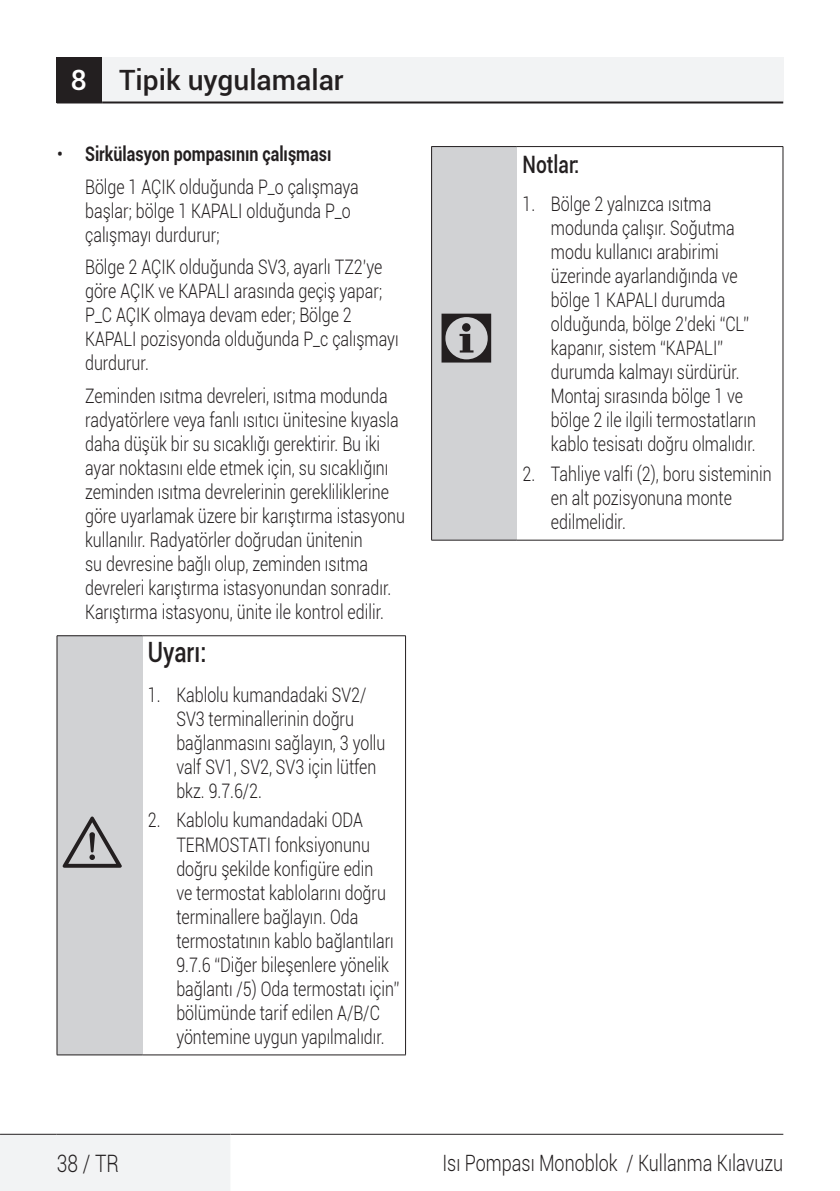
<style>
.page{position:relative;width:840px;height:1191px;background:#fff}
.page>*{position:absolute;margin:0;border:0;box-sizing:border-box;transform-origin:0 0}
.t1{font:72px "ZIWARNUN";color:#231f20}
.t2{font:64px "ZIWARNUN";color:#231f20}
.t3{font:500 28px "Roboto";color:#231f20}
.t4{font:500 28px "Roboto";color:#231f20;scale:.8 1}
.t5{font:500 24px "Roboto";color:#231f20;scale:.8 1}
.t6{font:300 24px "Roboto";color:#231f20;scale:.8 1}
.t7{font:300 22.4px "Roboto";color:#231f20;scale:.8 1}
.t8{font:300 20px/24px "Roboto";color:#231f20;scale:.8 1}
.t9{font:300 20px/32.4px "Roboto";color:#231f20}
.s1{color:#fff}
.s2{font-weight:700}
</style>
<div class="page">
<div style="left:57px;top:57px;width:45px;height:45px;background:#231f20"></div>
<div style="left:102px;top:57px;width:680px;height:45px;background:#f2f3f4"></div>
<hr style="left:57px;top:101px;width:45px;height:2px;background:#231f20">
<hr style="left:102px;top:101px;width:680px;height:2px;background:#231f20">
<div style="left:0;top:1134px;width:230px;height:57px;background:#f2f3f4"></div>
<hr style="left:0;top:1133px;width:57px;height:1px;background:#231f20">
<hr style="left:57px;top:1133px;width:173px;height:1px;background:#231f20">
<hr style="left:230px;top:1133px;width:552px;height:1px;background:#231f20">
<div style="left:57px;top:636px;width:85px;height:419px;background:#d1d2d4"></div>
<hr style="left:57px;top:635px;width:85px;height:1px;background:#231f20">
<hr style="left:142px;top:635px;width:263px;height:1px;background:#231f20">
<hr style="left:405px;top:636px;width:1px;height:418px;background:#231f20">
<hr style="left:57px;top:1054px;width:85px;height:1px;background:#231f20">
<hr style="left:142px;top:1054px;width:263px;height:1px;background:#231f20">
<hr style="left:57px;top:636px;width:1px;height:418px;background:#231f20">
<div style="left:431px;top:147px;width:85px;height:393px;background:#d1d2d4"></div>
<hr style="left:431px;top:146px;width:85px;height:1px;background:#231f20">
<hr style="left:431px;top:147px;width:1px;height:393px;background:#231f20">
<hr style="left:516px;top:146px;width:266px;height:1px;background:#231f20">
<hr style="left:782px;top:147px;width:1px;height:393px;background:#231f20">
<hr style="left:431px;top:540px;width:85px;height:1px;background:#231f20">
<hr style="left:516px;top:540px;width:266px;height:1px;background:#231f20">
<h3 class="t3" style="left:71px;top:61px;width:274px"><span class="s1">8</span> Tipik uygulamalar</h3>
<p class="t9" style="left:85px;top:137px;width:275px;text-indent:-28px">• <span class="s2">Sirkülasyon pompasının çalışması<br></span>Bölge 1 AÇIK olduğunda P_o çalışmaya</p>
<p class="t8" style="left:85px;top:198px;width:333px">başlar; bölge 1 KAPALI olduğunda P_o çalışmayı durdurur;</p>
<p class="t8" style="left:85px;top:254px;width:393px">Bölge 2 AÇIK olduğunda SV3, ayarlı TZ2’ye göre AÇIK ve KAPALI arasında geçiş yapar; P_C AÇIK olmaya devam eder; Bölge 2<br>KAPALI pozisyonda olduğunda P_c çalışmayı durdurur.</p>
<p class="t8" style="left:85px;top:383px;width:401px">Zeminden ısıtma devreleri, ısıtma modunda radyatörlere veya fanlı ısıtıcı ünitesine kıyasla daha düşük bir su sıcaklığı gerektirir. Bu iki ayar noktasını elde etmek için, su sıcaklığını zeminden ısıtma devrelerinin gerekliliklerine göre uyarlamak üzere bir karıştırma istasyonu kullanılır. Radyatörler doğrudan ünitenin<br>su devresine bağlı olup, zeminden ısıtma devreleri karıştırma istasyonundan sonradır.<br>Karıştırma istasyonu, ünite ile kontrol edilir.</p>
<h2 class="t2" style="left:63px;top:808px;width:63px">A</h2>
<h3 class="t4" style="left:148px;top:633px;width:75px">Uyarı:</h3>
<p class="t8" style="left:176px;top:682px;width:263px;text-indent:-28px">1. Kablolu kumandadaki SV2/<br>SV3 terminallerinin doğru bağlanmasını sağlayın, 3 yollu valf SV1, SV2, SV3 için lütfen bkz. 9.7.6/2.</p>
<p class="t8" style="left:176px;top:807px;width:280px;text-indent:-28px">2. Kablolu kumandadaki ODA<br>TERMOSTATI fonksiyonunu doğru şekilde konfigüre edin<br>ve termostat kablolarını doğru terminallere bağlayın. Oda termostatının kablo bağlantıları<br>9.7.6 “Diğer bileşenlere yönelik bağlantı /5) Oda termostatı için” bölümünde tarif edilen A/B/C yöntemine uygun yapılmalıdır.</p>
<h1 class="t1" style="left:437px;top:300px;width:63px">C</h1>
<p class="t5" style="left:522px;top:148px;width:72px">Notlar:</p>
<p class="t8" style="left:550px;top:191px;width:257px;text-indent:-28px">1. Bölge 2 yalnızca ısıtma modunda çalışır. Soğutma modu kullanıcı arabirimi üzerinde ayarlandığında ve bölge 1 KAPALI durumda olduğunda, bölge 2’deki “CL” kapanır, sistem “KAPALI” durumda kalmayı sürdürür.<br>Montaj sırasında bölge 1 ve bölge 2 ile ilgili termostatların kablo tesisatı doğru olmalıdır.</p>
<p class="t8" style="left:550px;top:461px;width:277px;text-indent:-28px">2. Tahliye valfi (2), boru sisteminin en alt pozisyonuna monte edilmelidir.</p>
<p class="t6" style="left:57px;top:1146px;width:79px">38 / TR</p>
<p class="t7" style="left:442px;top:1147px;width:427px">Isı Pompası Monoblok / Kullanma Kılavuzu</p>
</div>
